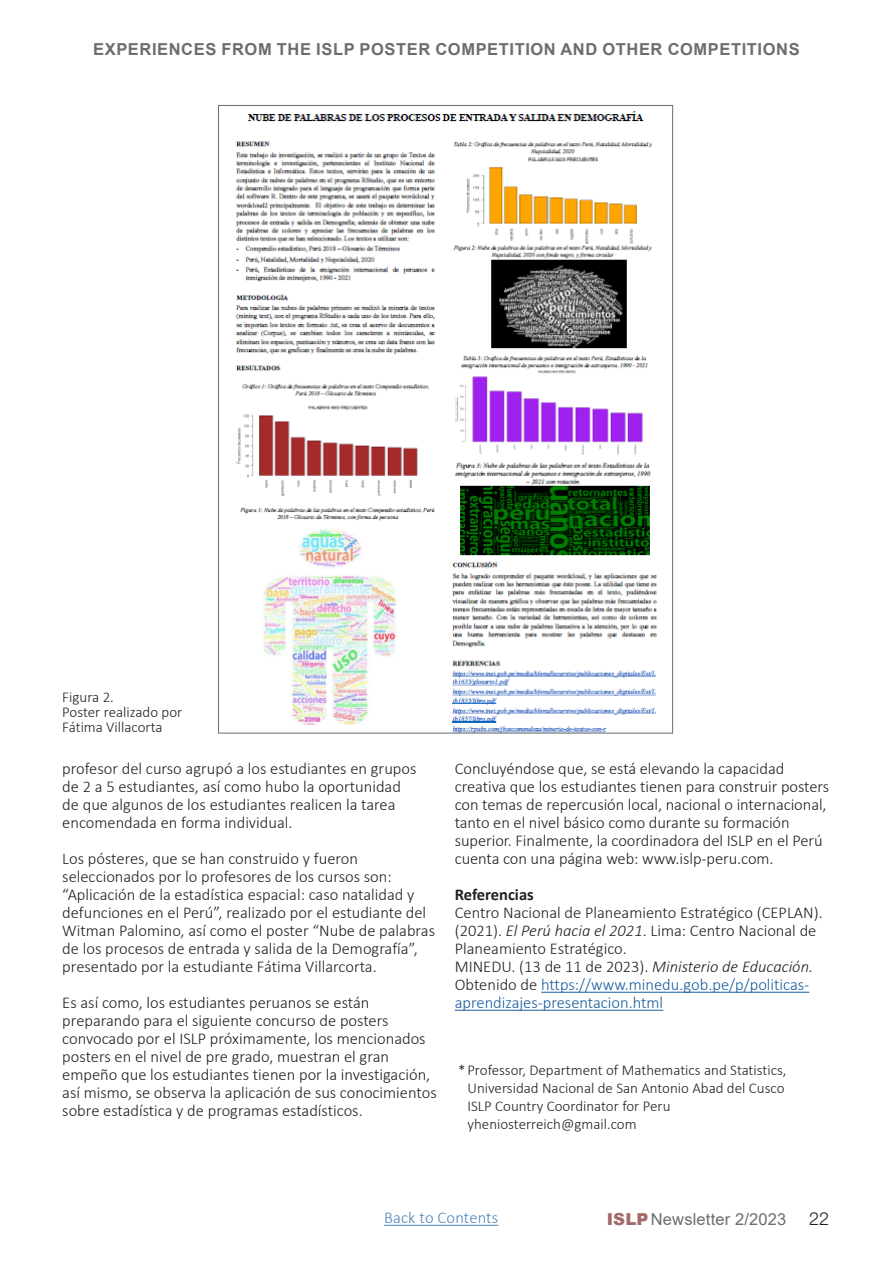
<style>
.page{position:relative;width:893px;height:1263px;background:#fff}
.page>*{position:absolute;margin:0;border:0;box-sizing:border-box;transform-origin:0 0}
.t1{font:300 18px "Helvetica Neue LT Std";color:#231f20}
.Leipis{font:300 16.5px/18px "Calibri";color:#231f20}
.Leipis-2{font:300 16.5px/18px "Calibri";color:#175d9e}
.VINJETTITEKSTI_ei_näy_sislussa_center{font:700 16.5px "Arial";letter-spacing:.035em;color:#6c6d70}
.t2{font:16.5px "Arial";letter-spacing:.01em;color:#6c6d70}
.t3{font:300 16.5px "Calibri";letter-spacing:.01em;color:#4d84bb}
.Leipis-3{font:700 16.5px "Calibri";color:#231f20}
.kirjoittajan_tiedot_lopussa{font:300 15px/18px "Calibri";color:#231f20;text-align:center}
.kuvateksti{font:300 15px/15px "Calibri";color:#231f20}
.s1{font-style:italic}
.s2{color:#231f20}
.s3{font-style:italic;color:#231f20}
.s4{font-weight:900;color:#a46a6b}
</style>
<div class="page">
<hr style="left:384px;top:1225px;width:114px;height:1px;background:#4d84bb">
<img style="left:235px;top:111px;width:422px;height:620px">
<hr style="left:541px;top:992px;width:268px;height:1px;background:#175d9e">
<hr style="left:455px;top:1010px;width:208px;height:1px;background:#175d9e">
<p class="VINJETTITEKSTI_ei_näy_sislussa_center" style="left:93px;top:37px;width:708px">EXPERIENCES FROM THE ISLP POSTER COMPETITION AND OTHER COMPETITIONS</p>
<p class="kuvateksti" style="left:62px;top:689px;width:122px">Figura 2.<br>Poster realizado por<br>Fátima Villacorta</p>
<p class="Leipis" style="left:62px;top:759px;width:356px">profesor del curso agrupó a los estudiantes en grupos de 2 a 5 estudiantes, así como hubo la oportunidad de que algunos de los estudiantes realicen la tarea encomendada en forma individual.</p>
<p class="Leipis" style="left:62px;top:849px;width:374px">Los pósteres, que se han construido y fueron seleccionados por lo profesores de los cursos son: “Aplicación de la estadística espacial: caso natalidad y defunciones en el Perú”, realizado por el estudiante del Witman Palomino, así como el poster “Nube de palabras de los procesos de entrada y salida de la Demografía”, presentado por la estudiante Fátima Villarcorta.</p>
<p class="Leipis" style="left:62px;top:993px;width:376px">Es así como, los estudiantes peruanos se están preparando para el siguiente concurso de posters convocado por el ISLP próximamente, los mencionados posters en el nivel de pre grado, muestran el gran empeño que los estudiantes tienen por la investigación, así mismo, se observa la aplicación de sus conocimientos sobre estadística y de programas estadísticos.</p>
<p class="Leipis" style="left:455px;top:759px;width:376px">Concluyéndose que, se está elevando la capacidad creativa que los estudiantes tienen para construir posters con temas de repercusión local, nacional o internacional, tanto en el nivel básico como durante su formación superior. Finalmente, la coordinadora del ISLP en el Perú cuenta con una página web: www.islp-peru.com.</p>
<p class="Leipis-3" style="left:455px;top:883px;width:81px">Referencias</p>
<p class="Leipis" style="left:455px;top:903px;width:369px">Centro Nacional de Planeamiento Estratégico (CEPLAN). (2021). <span class="s1">El Perú hacia el 2021</span>. Lima: Centro Nacional de<br>Planeamiento Estratégico.</p>
<p class="Leipis-2" style="left:455px;top:957px;width:360px"><span class="s2">MINEDU. (13 de 11 de 2023).</span> <span class="s3">Ministerio de Educación.<br></span><span class="s2">Obtenido de</span> https://www.minedu.gob.pe/p/politicas&shy;aprendizajes-presentacion.html</p>
<p class="kirjoittajan_tiedot_lopussa" style="left:458px;top:1061px;width:330px">*Professor, Department of Mathematics and Statistics,<br>Universidad Nacional de San Antonio Abad del Cusco</p>
<p class="kirjoittajan_tiedot_lopussa" style="left:467px;top:1097px;width:204px">ISLP Country Coordinator for Peru</p>
<p class="kirjoittajan_tiedot_lopussa" style="left:467px;top:1115px;width:171px">yheniosterreich@gmail.com</p>
<p class="t3" style="left:384px;top:1207px;width:116px">Back to Contents</p>
<p class="t2" style="left:607px;top:1207px;width:181px"><span class="s4">ISLP</span> Newsletter 2/2023</p>
<p class="t1" style="left:809px;top:1207px;width:22px">22</p>
</div>
